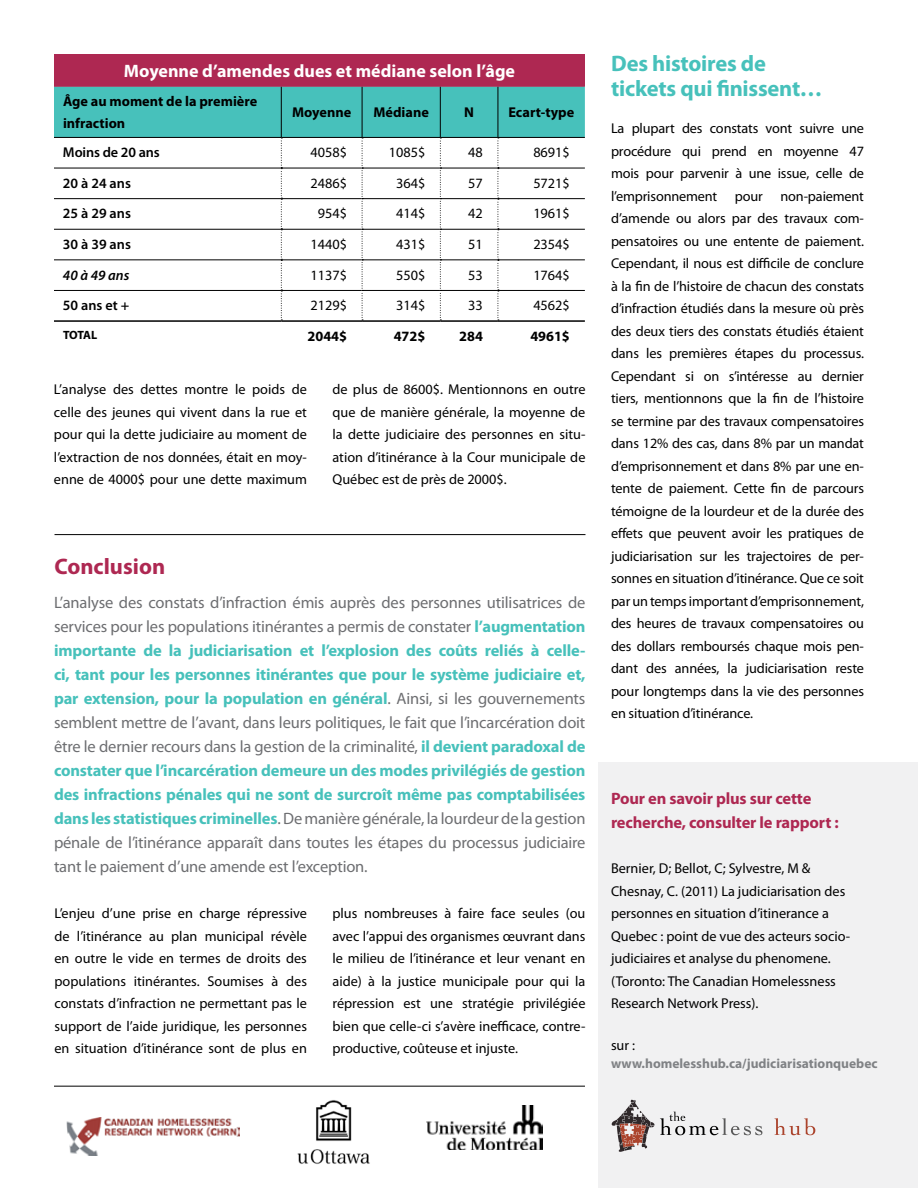
<style>
.page{position:relative;width:918px;height:1188px;background:#fff}
.page>*{position:absolute;margin:0;border:0;box-sizing:border-box;transform-origin:0 0}
.t1{font:700 22.5px/25.5px "Myriad Pro";letter-spacing:-.01em;color:#47c1bb}
.t2{font:700 22.5px "Myriad Pro";color:#ae2852}
.t3{font:700 18px "Myriad Pro";color:#fff}
.t4{font:16.5px/24px "Myriad Pro";letter-spacing:-.01em;color:#6d6e71;text-align:justify}
.t5{font:700 16.5px/24px "Myriad Pro";letter-spacing:-.01em;color:#ae2852}
.t6{font:14.25px/22.5px "Myriad Pro";color:#000;text-align:justify}
.t7{font:700 14.25px/22.5px "Myriad Pro";color:#000}
.t8{font:600 14.25px "Myriad Pro";color:#000}
.t9{font:italic 600 14.25px "Myriad Pro";color:#000}
.t10{font:700 13.5px "Myriad Pro";color:#808285}
.t11{font:700 12px "Myriad Pro";letter-spacing:-.03em;color:#000}
.s1{font-weight:700;color:#47c1bb}
</style>
<div class="page">
<div style="left:54px;top:55px;width:531px;height:31px;background:#ae2852"></div>
<svg style="left:54px;top:87px;width:531px;height:233px"></svg>
<hr style="left:498px;top:168px;width:87px;height:1px;background:#000">
<hr style="left:498px;top:198px;width:87px;height:1px;background:#000">
<hr style="left:498px;top:229px;width:87px;height:1px;background:#000">
<hr style="left:498px;top:260px;width:87px;height:1px;background:#000">
<hr style="left:498px;top:290px;width:87px;height:1px;background:#000">
<hr style="left:54px;top:320px;width:227px;height:2px;background:#000">
<hr style="left:281px;top:320px;width:81px;height:2px;background:#000">
<hr style="left:362px;top:320px;width:78px;height:2px;background:#000">
<hr style="left:440px;top:320px;width:58px;height:2px;background:#000">
<hr style="left:498px;top:320px;width:87px;height:2px;background:#000">
<hr style="left:362px;top:86px;width:1px;height:51px;background:#000">
<hr style="left:440px;top:86px;width:1px;height:51px;background:#000">
<hr style="left:498px;top:86px;width:1px;height:51px;background:#000">
<hr style="left:498px;top:137px;width:87px;height:1px;background:#000">
<hr style="left:54px;top:54px;width:227px;height:2px;background:#ae2852">
<hr style="left:281px;top:54px;width:81px;height:2px;background:#ae2852">
<hr style="left:362px;top:54px;width:78px;height:2px;background:#ae2852">
<hr style="left:440px;top:54px;width:58px;height:2px;background:#ae2852">
<hr style="left:498px;top:54px;width:87px;height:2px;background:#ae2852">
<hr style="left:54px;top:86px;width:227px;height:1px;background:#ae2852">
<hr style="left:281px;top:86px;width:81px;height:1px;background:#ae2852">
<hr style="left:362px;top:86px;width:78px;height:1px;background:#ae2852">
<hr style="left:440px;top:86px;width:58px;height:1px;background:#ae2852">
<hr style="left:498px;top:86px;width:87px;height:1px;background:#ae2852">
<div style="left:598px;top:762px;width:320px;height:426px;background:#f1f1f2"></div>
<hr style="left:55px;top:534px;width:530px;height:1px;background:#000">
<svg style="left:774px;top:1118px;width:41px;height:17px"></svg>
<svg style="left:611px;top:1100px;width:151px;height:52px"></svg>
<img style="left:67px;top:1118px;width:172px;height:38px">
<img style="left:297px;top:1100px;width:73px;height:64px">
<img style="left:427px;top:1105px;width:115px;height:44px">
<hr style="left:54px;top:1086px;width:531px;height:1px;background:#000">
<p class="t3" style="left:124px;top:59px;width:393px">Moyenne d’amendes dues et médiane selon l’âge</p>
<p class="t7" style="left:63px;top:89px;width:196px">Âge au moment de la première infraction</p>
<p class="t7" style="left:292px;top:101px;width:61px">Moyenne</p>
<p class="t7" style="left:373px;top:101px;width:57px">Médiane</p>
<p class="t7" style="left:464px;top:101px;width:11px">N</p>
<p class="t7" style="left:508px;top:101px;width:67px">Ecart-type</p>
<p class="t8" style="left:63px;top:143px;width:98px">Moins de 20 ans</p>
<p class="t6" style="left:311px;top:141px;width:38px">4058$</p>
<p class="t6" style="left:389px;top:141px;width:38px">1085$</p>
<p class="t6" style="left:468px;top:141px;width:16px">48</p>
<p class="t6" style="left:533px;top:141px;width:38px">8691$</p>
<p class="t8" style="left:63px;top:174px;width:69px">20 à 24 ans</p>
<p class="t6" style="left:311px;top:171px;width:38px">2486$</p>
<p class="t6" style="left:396px;top:171px;width:31px">364$</p>
<p class="t6" style="left:468px;top:171px;width:16px">57</p>
<p class="t6" style="left:533px;top:171px;width:38px">5721$</p>
<p class="t8" style="left:63px;top:205px;width:69px">25 à 29 ans</p>
<p class="t6" style="left:318px;top:202px;width:31px">954$</p>
<p class="t6" style="left:396px;top:202px;width:31px">414$</p>
<p class="t6" style="left:468px;top:202px;width:16px">42</p>
<p class="t6" style="left:533px;top:202px;width:38px">1961$</p>
<p class="t8" style="left:63px;top:235px;width:69px">30 à 39 ans</p>
<p class="t6" style="left:311px;top:233px;width:38px">1440$</p>
<p class="t6" style="left:396px;top:233px;width:31px">431$</p>
<p class="t6" style="left:468px;top:233px;width:16px">51</p>
<p class="t6" style="left:533px;top:233px;width:38px">2354$</p>
<p class="t9" style="left:63px;top:266px;width:68px">40 à 49 ans</p>
<p class="t6" style="left:311px;top:263px;width:38px">1137$</p>
<p class="t6" style="left:396px;top:263px;width:31px">550$</p>
<p class="t6" style="left:468px;top:263px;width:16px">53</p>
<p class="t6" style="left:533px;top:263px;width:38px">1764$</p>
<p class="t8" style="left:63px;top:296px;width:68px">50 ans et +</p>
<p class="t6" style="left:311px;top:294px;width:38px">2129$</p>
<p class="t6" style="left:396px;top:294px;width:31px">314$</p>
<p class="t6" style="left:468px;top:294px;width:16px">33</p>
<p class="t6" style="left:533px;top:294px;width:38px">4562$</p>
<p class="t11" style="left:63px;top:327px;width:36px">TOTAL</p>
<p class="t7" style="left:308px;top:324px;width:41px">2044$</p>
<p class="t7" style="left:394px;top:324px;width:33px">472$</p>
<p class="t7" style="left:459px;top:324px;width:25px">284</p>
<p class="t7" style="left:530px;top:324px;width:41px">4961$</p>
<p class="t6" style="left:54px;top:378px;width:255px">L’analyse des dettes montre le poids de celle des jeunes qui vivent dans la rue et pour qui la dette judiciaire au moment de l’extraction de nos données, était en moy&shy;enne de 4000$ pour une dette maximum</p>
<p class="t6" style="left:332px;top:378px;width:255px">de plus de 8600$. Mentionnons en outre que de manière générale, la moyenne de la dette judiciaire des personnes en situ&shy;ation d’itinérance à la Cour municipale de Québec est de près de 2000$.</p>
<h1 class="t2" style="left:55px;top:552px;width:112px">Conclusion</h1>
<p class="t4" style="left:54px;top:590px;width:533px">L’analyse des constats d’infraction émis auprès des personnes utilisatrices de services pour les populations itinérantes a permis de constater <span class="s1">l’augmentation importante de la judiciarisation et l’explosion des coûts reliés à celle&shy;ci, tant pour les personnes itinérantes que pour le système judiciaire et, par extension, pour la population en général</span>. Ainsi, si les gouvernements semblent mettre de l’avant, dans leurs politiques, le fait que l’incarcération doit être le dernier recours dans la gestion de la criminalité, <span class="s1">il devient paradoxal de constater que l’incarcération demeure un des modes privilégiés de gestion des infractions pénales qui ne sont de surcroît même pas comptabilisées dans les statistiques criminelles</span>. De manière générale, la lourdeur de la gestion pénale de l’itinérance apparaît dans toutes les étapes du processus judiciaire tant le paiement d’une amende est l’exception.</p>
<p class="t6" style="left:55px;top:902px;width:254px">L’enjeu d’une prise en charge répressive de l’itinérance au plan municipal révèle en outre le vide en termes de droits des populations itinérantes. Soumises à des constats d’infraction ne permettant pas le support de l’aide juridique, les personnes en situation d’itinérance sont de plus en</p>
<p class="t6" style="left:333px;top:902px;width:255px">plus nombreuses à faire face seules (ou avec l’appui des organismes œuvrant dans le milieu de l’itinérance et leur venant en aide) à la justice municipale pour qui la répression est une stratégie privilégiée bien que celle-ci s’avère inefficace, contre&shy;productive, coûteuse et injuste.</p>
<h1 class="t1" style="left:611px;top:50px;width:213px">Des histoires de tickets qui finissent…</h1>
<p class="t6" style="left:611px;top:117px;width:255px">La plupart des constats vont suivre une procédure qui prend en moyenne 47 mois pour parvenir à une issue, celle de l’emprisonnement pour non-paiement d’amende ou alors par des travaux com&shy;pensatoires ou une entente de paiement.<br>Cependant, il nous est difficile de conclure à la fin de l’histoire de chacun des constats d’infraction étudiés dans la mesure où près des deux tiers des constats étudiés étaient dans les premières étapes du processus.<br>Cependant si on s’intéresse au dernier tiers, mentionnons que la fin de l’histoire se termine par des travaux compensatoires dans 12% des cas, dans 8% par un mandat d’emprisonnement et dans 8% par une en&shy;tente de paiement. Cette fin de parcours témoigne de la lourdeur et de la durée des effets que peuvent avoir les pratiques de judiciarisation sur les trajectoires de per&shy;sonnes en situation d’itinérance. Que ce soit par un temps important d’emprisonnement, des heures de travaux compensatoires ou des dollars remboursés chaque mois pen&shy;dant des années, la judiciarisation reste pour longtemps dans la vie des personnes en situation d’itinérance.</p>
<p class="t5" style="left:611px;top:786px;width:229px">Pour en savoir plus sur cette recherche, consulter le rapport :</p>
<p class="t6" style="left:611px;top:857px;width:241px;text-align:left">Bernier, D; Bellot, C; Sylvestre, M &amp; Chesnay, C. (2011) La judiciarisation des personnes en situation d’itinerance a Quebec : point de vue des acteurs socio&shy;judiciaires et analyse du phenomene. (Toronto: The Canadian Homelessness Research Network Press).</p>
<p class="t6" style="left:611px;top:1034px;width:26px">sur :</p>
<p class="t10" style="left:611px;top:1055px;width:268px">www.homelesshub.ca/judiciarisationquebec</p>
</div>
